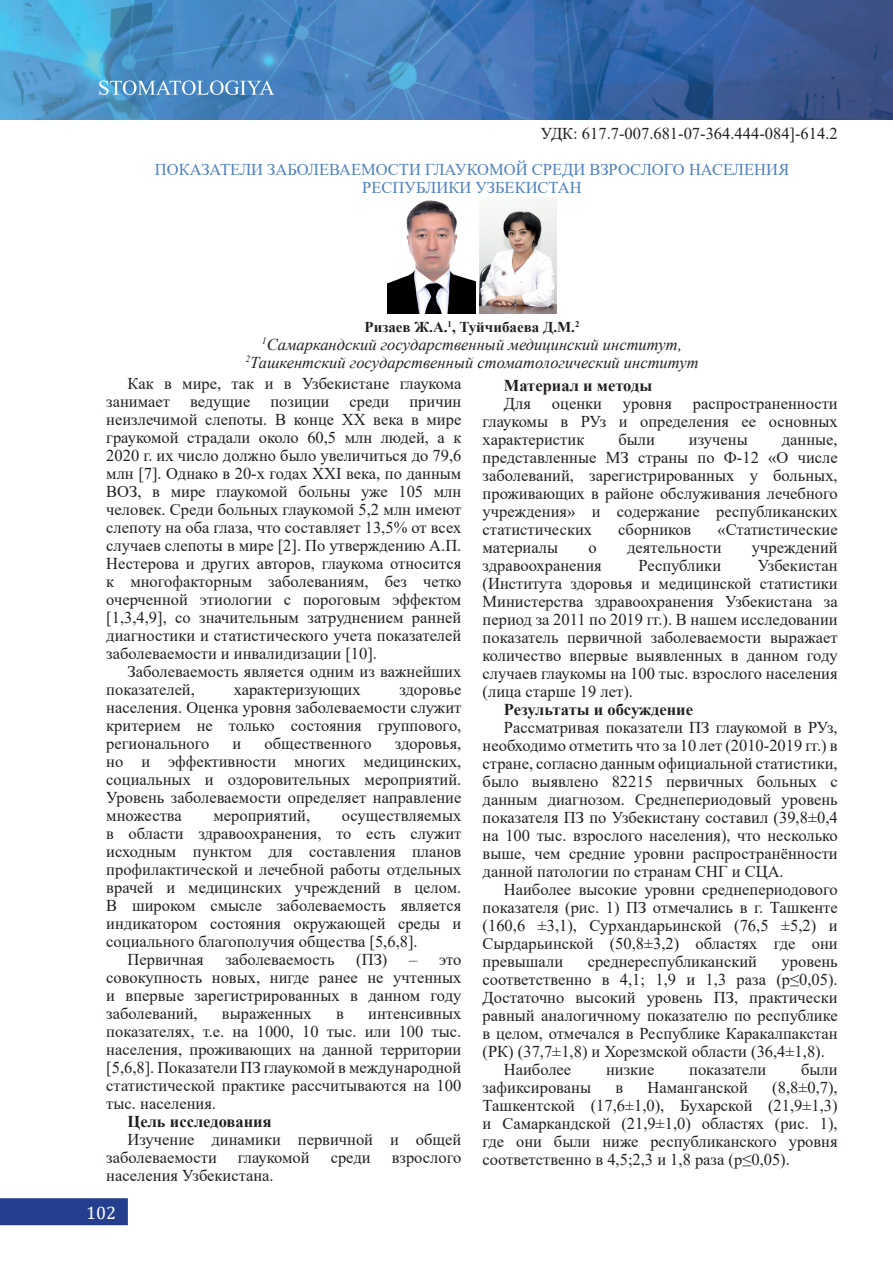
<style>
.page{position:relative;width:893px;height:1263px;background:#fff}
.page>*{position:absolute;margin:0;border:0;box-sizing:border-box;transform-origin:0 0}
.t1{font:18px "Cambria";color:#fff}
.t2{font:16.5px/18px "Times New Roman";color:#231f20;text-align:justify}
.t3{font:italic 16.5px "Times New Roman";color:#231f20}
.t4{font:16.5px "Times New Roman";color:#4f81bd}
.t5{font:700 16.5px "Times New Roman";color:#231f20}
.t6{font:700 15px "Times New Roman";color:#231f20}
</style>
<div class="page">
<img style="left:0;top:0;width:893px;height:120px">
<div style="left:0;top:1199px;width:127px;height:25px;background:#253f8e"></div>
<div style="left:0;top:1198px;width:128px;height:27px;border:2px solid #253f8e"></div>
<svg style="left:99px;top:80px;width:175px;height:15px"></svg>
<img style="left:387px;top:200px;width:89px;height:114px">
<img style="left:479px;top:198px;width:78px;height:116px">
<p class="t2" style="left:541px;top:124px;width:298px">УДК: 617.7-007.681-07-364.444-084]-614.2</p>
<p class="t4" style="left:155px;top:158px;width:635px">ПОКАЗАТЕЛИ ЗАБОЛЕВАЕМОСТИ ГЛАУКОМОЙ СРЕДИ ВЗРОСЛОГО НАСЕЛЕНИЯ</p>
<p class="t4" style="left:362px;top:176px;width:221px">РЕСПУБЛИКИ УЗБЕКИСТАН</p>
<p class="t6" style="left:365px;top:316px;width:216px">Ризаев Ж.А.<sup>1</sup>, Туйчибаева Д.М.<sup>2</sup></p>
<p class="t3" style="left:262px;top:333px;width:422px"><sup>1</sup>Самаркандский государственный медицинский институт,</p>
<p class="t3" style="left:245px;top:351px;width:455px"><sup>2</sup>Ташкентский государственный стоматологический институт</p>
<p class="t2" style="left:106px;top:374px;width:357px;text-indent:21px">Как в мире, так и в Узбекистане глаукома занимает ведущие позиции среди причин неизлечимой слепоты. В конце ХХ века в мире граукомой страдали около 60,5 млн людей, а к 2020 г. их число должно было увеличиться до 79,6 млн [7]. Однако в 20-х годах XXI века, по данным ВОЗ, в мире глаукомой больны уже 105 млн человек. Среди больных глаукомой 5,2 млн имеют слепоту на оба глаза, что составляет 13,5% от всех случаев слепоты в мире [2]. По утверждению А.П.<br>Нестерова и других авторов, глаукома относится к многофакторным заболеваниям, без четко очерченной этиологии с пороговым эффектом [1,3,4,9], со значительным затруднением ранней диагностики и статистического учета показателей заболеваемости и инвалидизации [10].</p>
<p class="t2" style="left:106px;top:662px;width:357px;text-indent:21px">Заболеваемость является одним из важнейших показателей,</p>
<p class="t5" style="left:504px;top:373px;width:150px">Материал и методы</p>
<p class="t2" style="left:504px;top:394px;width:29px">Для</p>
<p class="t2" style="left:552px;top:394px;width:52px">оценки</p>
<p class="t2" style="left:623px;top:394px;width:50px">уровня</p>
<p class="t2" style="left:483px;top:394px;width:357px;text-indent:210px">распространенности глаукомы в РУз и определения ее основных характеристик</p>
<p class="t2" style="left:618px;top:430px;width:38px">были</p>
<p class="t2" style="left:689px;top:430px;width:60px">изучены</p>
<p class="t2" style="left:483px;top:430px;width:357px;text-indent:299px">данные, представленные МЗ страны по Ф-12 «О числе заболеваний, зарегистрированных у больных, проживающих в районе обслуживания лечебного учреждения» и содержание республиканских статистических</p>
<p class="t2" style="left:618px;top:520px;width:75px">сборников</p>
<p class="t2" style="left:717px;top:520px;width:122px">«Статистические</p>
<p class="t2" style="left:483px;top:538px;width:77px">материалы</p>
<p class="t2" style="left:589px;top:538px;width:10px">о</p>
<p class="t2" style="left:627px;top:538px;width:96px">деятельности</p>
<p class="t2" style="left:752px;top:538px;width:87px">учреждений</p>
<p class="t2" style="left:483px;top:556px;width:121px">здравоохранения</p>
<p class="t2" style="left:638px;top:556px;width:84px">Республики</p>
<p class="t2" style="left:483px;top:556px;width:357px;text-indent:275px">Узбекистан (Института здоровья и медицинской статистики Министерства здравоохранения Узбекистана за период за 2011 по 2019 гг.). В нашем исследовании показатель первичной заболеваемости выражает количество впервые выявленных в данном году случаев глаукомы на 100 тыс. взрослого населения (лица старше 19 лет).</p>
<p class="t5" style="left:504px;top:697px;width:191px">Результаты и обсуждение</p>
<p class="t2" style="left:483px;top:718px;width:357px;text-indent:21px">Рассматривая показатели ПЗ глаукомой в РУз, необходимо отметить что за 10 лет (2010-2019 гг.) в стране, согласно данным официальной статистики, было выявлено 82215 первичных больных с данным диагнозом. Среднепериодовый уровень показателя ПЗ по Узбекистану составил (39,8±0,4 на 100 тыс. взрослого населения), что несколько выше, чем средние уровни распространённости данной патологии по странам СНГ и СЦА.</p>
<p class="t2" style="left:483px;top:880px;width:357px;text-indent:21px">Наиболее высокие уровни среднепериодового показателя (рис. 1) ПЗ отмечались в г. Ташкенте (160,6 ±3,1), Сурхандарьинской (76,5 ±5,2) и Сырдарьинской (50,8±3,2) областях где они превышали</p>
<p class="t2" style="left:106px;top:680px;width:357px;text-indent:293px">здоровье населения. Оценка уровня заболеваемости служит критерием не только состояния группового, регионального</p>
<p class="t2" style="left:234px;top:680px;width:128px">характеризующих</p>
<p class="t2" style="left:233px;top:734px;width:10px">и</p>
<p class="t2" style="left:265px;top:734px;width:109px">общественного</p>
<p class="t2" style="left:106px;top:734px;width:357px;text-indent:289px">здоровья, но и эффективности многих медицинских, социальных и оздоровительных мероприятий.<br>Уровень заболеваемости определяет направление множества</p>
<p class="t2" style="left:213px;top:806px;width:98px">мероприятий,</p>
<p class="t2" style="left:106px;top:806px;width:357px;text-indent:236px">осуществляемых в области здравоохранения, то есть служит исходным пунктом для составления планов профилактической и лечебной работы отдельных врачей и медицинских учреждений в целом.<br>В широком смысле заболеваемость является индикатором состояния окружающей среды и социального благополучия общества [5,6,8].</p>
<p class="t2" style="left:128px;top:950px;width:78px">Первичная</p>
<p class="t2" style="left:225px;top:950px;width:111px">заболеваемость</p>
<p class="t2" style="left:356px;top:950px;width:33px">(ПЗ)</p>
<p class="t2" style="left:588px;top:952px;width:171px">среднереспубликанский</p>
<p class="t2" style="left:106px;top:950px;width:357px;text-indent:303px">– это совокупность новых, нигде ранее не учтенных и впервые зарегистрированных в данном году заболеваний,</p>
<p class="t2" style="left:483px;top:952px;width:357px;text-indent:299px">уровень соответственно в 4,1; 1,9 и 1,3 раза (р≤0,05).<br>Достаточно высокий уровень ПЗ, практически равный аналогичному показателю по республике в целом, отмечался в Республике Каракалпакстан (РК) (37,7±1,8) и Хорезмской области (36,4±1,8).</p>
<p class="t2" style="left:504px;top:1060px;width:69px">Наиболее</p>
<p class="t2" style="left:606px;top:1060px;width:50px">низкие</p>
<p class="t2" style="left:689px;top:1060px;width:79px">показатели</p>
<p class="t2" style="left:801px;top:1060px;width:38px">были</p>
<p class="t2" style="left:483px;top:1078px;width:110px">зафиксированы</p>
<p class="t2" style="left:615px;top:1078px;width:9px">в</p>
<p class="t2" style="left:648px;top:1078px;width:102px">Наманганской</p>
<p class="t2" style="left:106px;top:1004px;width:357px;text-indent:262px">интенсивных показателях, т.е. на 1000, 10 тыс. или 100 тыс. населения, проживающих на данной территории [5,6,8]. Показатели ПЗ глаукомой в международной статистической практике рассчитываются на 100 тыс. населения.</p>
<p class="t5" style="left:128px;top:1109px;width:146px">Цель исследования</p>
<p class="t2" style="left:106px;top:1130px;width:357px;text-indent:21px">Изучение динамики первичной и общей заболеваемости</p>
<p class="t2" style="left:222px;top:1004px;width:91px">выраженных</p>
<p class="t2" style="left:336px;top:1004px;width:9px">в</p>
<p class="t2" style="left:483px;top:1078px;width:357px;text-indent:290px">(8,8±0,7), Ташкентской (17,6±1,0), Бухарской (21,9±1,3) и Самаркандской (21,9±1,0) областях (рис. 1), где они были ниже республиканского уровня соответственно в 4,5;2,3 и 1,8 раза (р≤0,05).</p>
<p class="t2" style="left:238px;top:1148px;width:73px">глаукомой</p>
<p class="t2" style="left:331px;top:1148px;width:41px">среди</p>
<p class="t2" style="left:392px;top:1148px;width:71px">взрослого</p>
<p class="t2" style="left:106px;top:1166px;width:169px">населения Узбекистана.</p>
<p class="t1" style="left:86px;top:1202px;width:31px">102</p>
</div>
